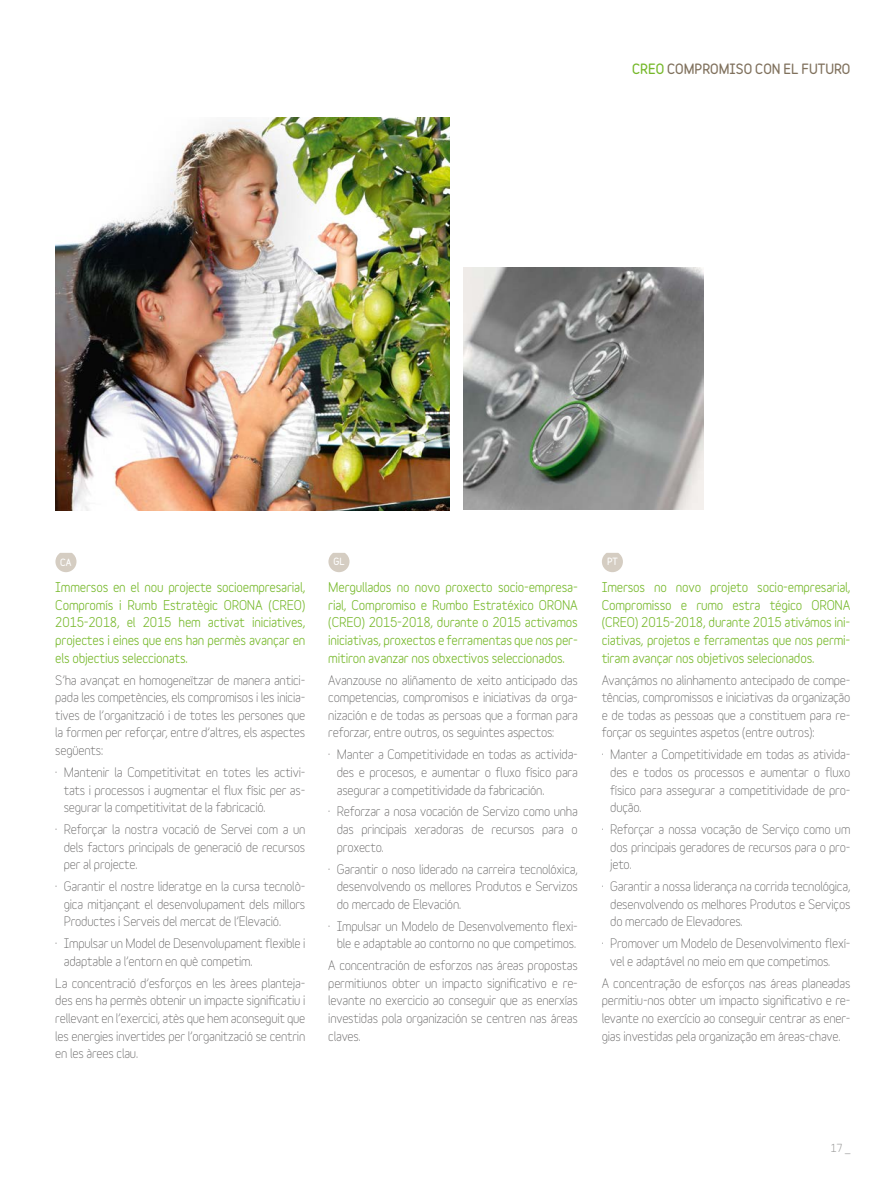
<style>
.page{position:relative;width:893px;height:1178px;background:#fff}
.page>*{position:absolute;margin:0;border:0;box-sizing:border-box;transform-origin:0 0}
.t1{font:12.75px/17.5px "Variable";letter-spacing:-.015em;color:#646363;text-align:justify}
.t2{font:700 12.75px/17.5px "Variable";letter-spacing:-.015em;color:#76b82a;text-align:justify}
.t3{font:900 12.75px "Variable";color:#80715d}
.t4{font:900 12.75px "Variable";color:#76b82a}
.t5{font:700 10.5px "Variable";color:#9d9d9c}
.t6{font:900 9px "Variable";color:#fff}
</style>
<div class="page">
<svg style="left:55px;top:553px;width:22px;height:19px"></svg>
<svg style="left:328px;top:553px;width:21px;height:19px"></svg>
<svg style="left:602px;top:553px;width:21px;height:19px"></svg>
<img style="left:463px;top:268px;width:241px;height:242px">
<img style="left:55px;top:117px;width:394px;height:393px">
<p class="t4" style="left:632px;top:61px;width:9px">CREO</p>
<p class="t3" style="left:667px;top:61px;width:26px">COMPROMI</p>
<p class="t3" style="left:736px;top:61px;width:107px">SO CON EL FUTURO</p>
<p class="t6" style="left:60px;top:556px;width:13px">CA</p>
<p class="t2" style="left:55px;top:578px;width:252px">Immersos en el nou projecte socioempresarial, Compromís i Rumb Estratègic ORONA (CREO)<br>2015-2018, el 2015 hem activat iniciatives, projectes i eines que ens han permès avançar en els objectius seleccionats.</p>
<p class="t1" style="left:55px;top:671px;width:252px">S’ha avançat en homogeneïtzar de manera antici&shy;pada les competències, els compromisos i les inicia&shy;tives de l’organització i de totes les persones que la formen per reforçar, entre d’altres, els aspectes següents:</p>
<p class="t1" style="left:64px;top:763px;width:243px;text-indent:-9px">· Mantenir la Competitivitat en totes les activi&shy;tats i processos i augmentar el flux físic per as&shy;segurar la competitivitat de la fabricació.</p>
<p class="t1" style="left:64px;top:820px;width:243px;text-indent:-9px">· Reforçar la nostra vocació de Servei com a un dels factors principals de generació de recursos per al projecte.</p>
<p class="t1" style="left:64px;top:878px;width:243px;text-indent:-9px">· Garantir el nostre lideratge en la cursa tecnolò&shy;gica mitjançant el desenvolupament dels millors Productes i Serveis del mercat de l’Elevació.</p>
<p class="t1" style="left:64px;top:935px;width:243px;text-indent:-9px">· Impulsar un Model de Desenvolupament flexible i adaptable a l’entorn en què competim.</p>
<p class="t1" style="left:55px;top:974px;width:252px">La concentració d’esforços en les àrees planteja&shy;des ens ha permès obtenir un impacte significatiu i rellevant en l’exercici, atès que hem aconseguit que les energies invertides per l’organització se centrin en les àrees clau.</p>
<p class="t6" style="left:333px;top:556px;width:13px">GL</p>
<p class="t6" style="left:607px;top:556px;width:12px">PT</p>
<p class="t2" style="left:328px;top:578px;width:251px">Mergullados no novo proxecto socio-empresa&shy;rial, Compromiso e Rumbo Estratéxico ORONA (CREO) 2015-2018, durante o 2015 activamos iniciativas, proxectos e ferramentas que nos per&shy;mitiron avanzar nos obxectivos seleccionados.</p>
<p class="t1" style="left:328px;top:671px;width:251px">Avanzouse no aliñamento de xeito anticipado das competencias, compromisos e iniciativas da orga&shy;nización e de todas as persoas que a forman para reforzar, entre outros, os seguintes aspectos:</p>
<p class="t1" style="left:337px;top:746px;width:243px;text-indent:-9px">· Manter a Competitividade en todas as activida&shy;des e procesos, e aumentar o fluxo físico para asegurar a competitividade da fabricación.</p>
<p class="t1" style="left:337px;top:803px;width:243px;text-indent:-9px">· Reforzar a nosa vocación de Servizo como unha das principais xeradoras de recursos para o proxecto.</p>
<p class="t1" style="left:337px;top:860px;width:243px;text-indent:-9px">· Garantir o noso liderado na carreira tecnolóxica, desenvolvendo os mellores Produtos e Servizos do mercado de Elevación.</p>
<p class="t1" style="left:328px;top:917px;width:251px;text-align:center">· Impulsar un Modelo de Desenvolvemento flexi&shy;ble e adaptable ao contorno no que competimos.</p>
<p class="t1" style="left:328px;top:957px;width:251px">A concentración de esforzos nas áreas propostas permitiunos obter un impacto significativo e re&shy;levante no exercicio ao conseguir que as enerxías investidas pola organización se centren nas áreas claves.</p>
<p class="t2" style="left:602px;top:578px;width:250px">Imersos no novo projeto socio-empresarial, Compromisso e rumo estra tégico ORONA (CREO) 2015-2018, durante 2015 ativámos ini&shy;ciativas, projetos e ferramentas que nos permi&shy;tiram avançar nos objetivos selecionados.</p>
<p class="t1" style="left:602px;top:671px;width:250px">Avançámos no alinhamento antecipado de compe&shy;tências, compromissos e iniciativas da organização e de todas as pessoas que a constituem para re&shy;forçar os seguintes aspetos (entre outros):</p>
<p class="t1" style="left:610px;top:746px;width:242px;text-indent:-9px">· Manter a Competitividade em todas as ativida&shy;des e todos os processos e aumentar o fluxo físico para assegurar a competitividade de pro&shy;dução.</p>
<p class="t1" style="left:610px;top:820px;width:242px;text-indent:-9px">· Reforçar a nossa vocação de Serviço como um dos principais geradores de recursos para o pro&shy;jeto.</p>
<p class="t1" style="left:610px;top:878px;width:242px;text-indent:-9px">· Garantir a nossa liderança na corrida tecnológica, desenvolvendo os melhores Produtos e Serviços do mercado de Elevadores.</p>
<p class="t1" style="left:610px;top:935px;width:242px;text-indent:-9px">· Promover um Modelo de Desenvolvimento flexí&shy;vel e adaptável no meio em que competimos.</p>
<p class="t1" style="left:602px;top:974px;width:250px">A concentração de esforços nas áreas planeadas permitiu-nos obter um impacto significativo e re&shy;levante no exercício ao conseguir centrar as ener&shy;gias investidas pela organização em áreas-chave.</p>
<p class="t5" style="left:831px;top:1142px;width:21px">17 _</p>
</div>
